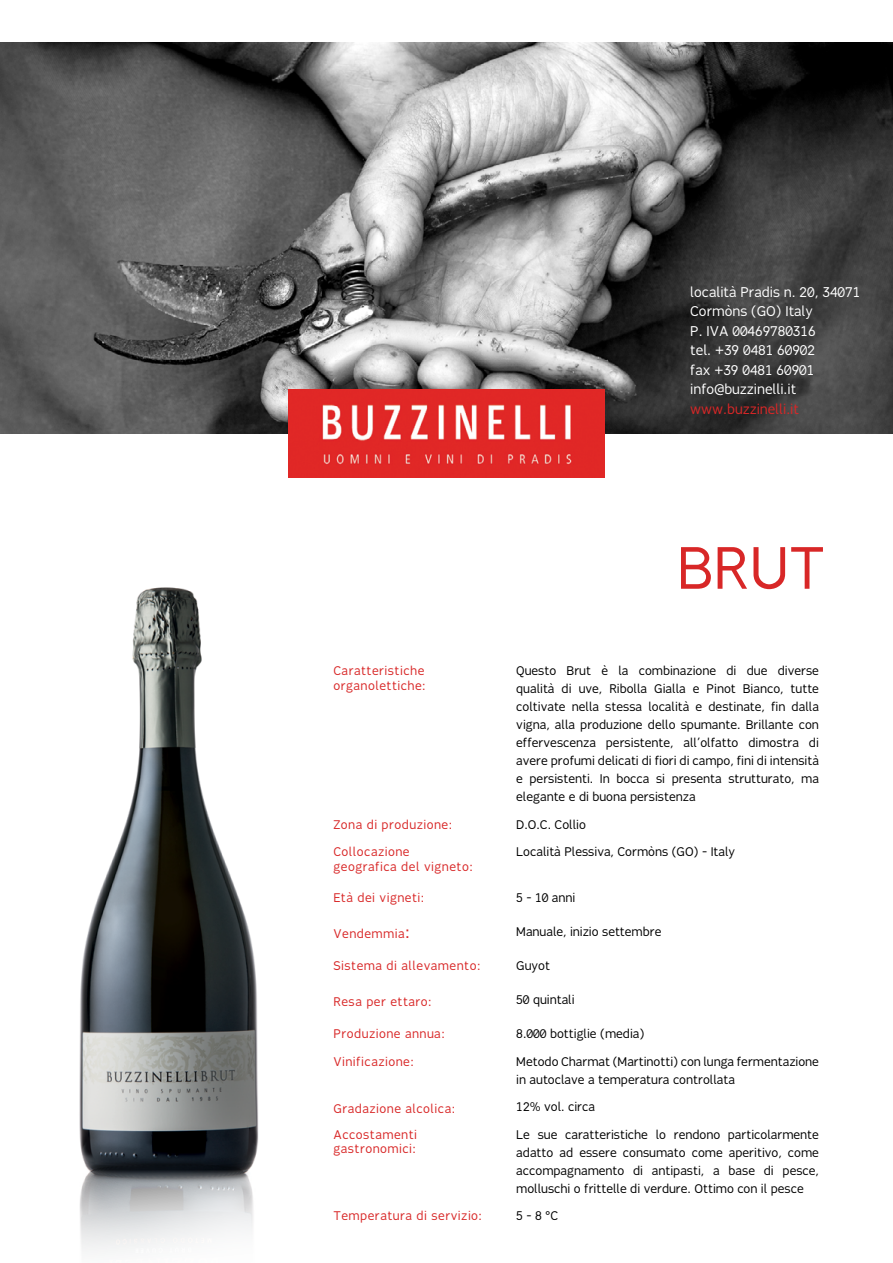
<style>
.page{position:relative;width:893px;height:1263px;background:#fff}
.page>*{position:absolute;margin:0;border:0;box-sizing:border-box;transform-origin:0 0}
.t1{font:57px "Fabrica";color:#d82727}
.t2{font:13.5px/19.5px "Fabrica";color:#fff}
.t3{font:13.5px "Fabrica";color:#d82727}
.t4{font:12px/18px "Fabrica";color:#000;text-align:justify}
.t5{font:12px/14.4px "Fabrica";letter-spacing:.04em;color:#d82727}
.s1{font-size:16.5px}
</style>
<div class="page">
<img style="left:0;top:42px;width:893px;height:391px">
<img style="left:289px;top:389px;width:315px;height:88px">
<img style="left:79px;top:587px;width:180px;height:565px">
<img style="left:80px;top:1152px;width:177px;height:100px">
<p class="t2" style="left:690px;top:282px;width:171px">località Pradis n. 20, 34071<br>Cormòns (GO) Italy<br>P. IVA 00469780316<br>tel. +39 0481 60902<br>fax +39 0481 60901 info@buzzinelli.it</p>
<p class="t3" style="left:690px;top:400px;width:110px">www.buzzinelli.it</p>
<h1 class="t1" style="left:677px;top:531px;width:150px">BRUT</h1>
<p class="t5" style="left:333px;top:664px;width:94px">Caratteristiche organolettiche:</p>
<p class="t4" style="left:516px;top:662px;width:304px">Questo Brut è la combinazione di due diverse qualità di uve, Ribolla Gialla e Pinot Bianco, tutte coltivate nella stessa località e destinate, fin dalla vigna, alla produzione dello spumante. Brillante con effervescenza persistente, all’olfatto dimostra di avere profumi delicati di fiori di campo, fini di intensità e persistenti. In bocca si presenta strutturato, ma elegante e di buona persistenza</p>
<p class="t5" style="left:333px;top:817px;width:120px">Zona di produzione:</p>
<p class="t4" style="left:516px;top:815px;width:71px">D.O.C. Collio</p>
<p class="t5" style="left:333px;top:845px;width:141px">Collocazione geografica del vigneto:</p>
<p class="t4" style="left:516px;top:843px;width:220px">Località Plessiva, Cormòns (GO) - Italy</p>
<p class="t5" style="left:333px;top:890px;width:92px">Età dei vigneti:</p>
<p class="t4" style="left:516px;top:888px;width:61px">5 - 10 anni</p>
<p class="t5" style="left:333px;top:926px;width:78px">Vendemmia<span class="s1">:</span></p>
<p class="t4" style="left:516px;top:922px;width:147px">Manuale, inizio settembre</p>
<p class="t5" style="left:333px;top:958px;width:148px">Sistema di allevamento:</p>
<p class="t4" style="left:516px;top:956px;width:35px">Guyot</p>
<p class="t5" style="left:333px;top:994px;width:100px">Resa per ettaro:</p>
<p class="t4" style="left:516px;top:990px;width:60px">50 quintali</p>
<p class="t5" style="left:333px;top:1026px;width:113px">Produzione annua:</p>
<p class="t4" style="left:516px;top:1024px;width:130px">8.000 bottiglie (media)</p>
<p class="t5" style="left:333px;top:1054px;width:82px">Vinificazione:</p>
<p class="t4" style="left:516px;top:1052px;width:304px">Metodo Charmat (Martinotti) con lunga fermentazione in autoclave a temperatura controllata</p>
<p class="t5" style="left:333px;top:1101px;width:123px">Gradazione alcolica:</p>
<p class="t4" style="left:516px;top:1097px;width:80px">12% vol. circa</p>
<p class="t5" style="left:333px;top:1127px;width:85px">Accostamenti gastronomici:</p>
<p class="t4" style="left:516px;top:1125px;width:304px">Le sue caratteristiche lo rendono particolarmente adatto ad essere consumato come aperitivo, come accompagnamento di antipasti, a base di pesce, molluschi o frittelle di verdure. Ottimo con il pesce</p>
<p class="t5" style="left:333px;top:1208px;width:150px">Temperatura di servizio:</p>
<p class="t4" style="left:516px;top:1206px;width:44px">5 - 8 °C</p>
</div>
